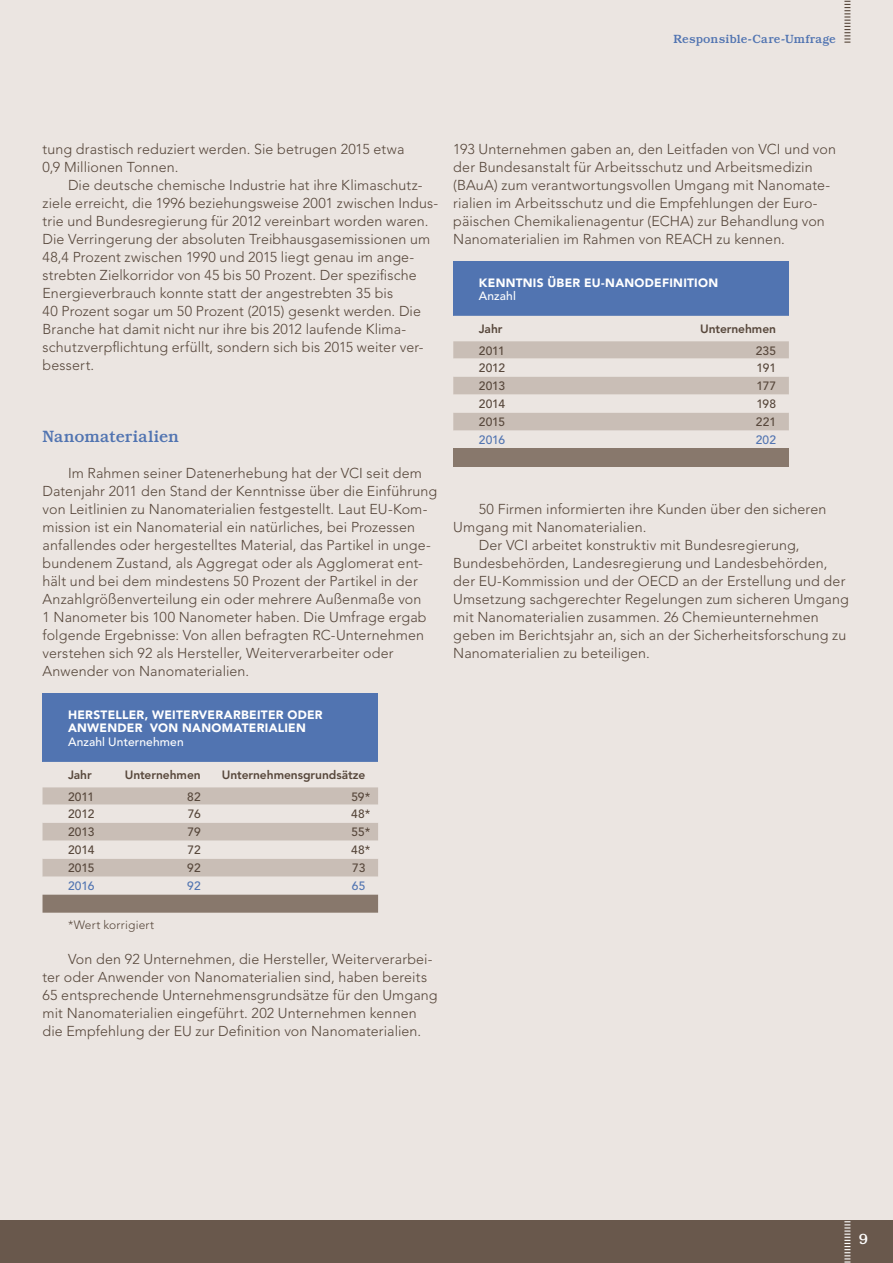
<style>
.page{position:relative;width:893px;height:1263px;background:#ebe5e1}
.page>*{position:absolute;margin:0;border:0;box-sizing:border-box;transform-origin:0 0}
.t1{font:500 16.5px "Bookman Std";color:#5174b1}
.t2{font:500 15px "Bookman Std";color:#fff}
.t3{font:300 14.25px/18px "Avenir LT Std";letter-spacing:.01em;color:#57473b}
.t4{font:900 12px/13.5px "Avenir LT Std";letter-spacing:.025em;color:#fff}
.t5{font:500 12px "Avenir LT Std";letter-spacing:-.005em;color:#57473b}
.t6{font:800 12px "Avenir LT Std";letter-spacing:-.005em;color:#57473b}
.t7{font:500 12px "Bookman Std";letter-spacing:.005em;color:#5174b1}
.t8{font:500 12px "Avenir LT Std";letter-spacing:.01em;color:#fff}
.t9{font:500 12px "Avenir LT Std";letter-spacing:.015em;color:#5174b1}
.t10{font:300 12px "Avenir LT Std";letter-spacing:.02em;color:#57473b}
</style>
<div class="page">
<svg style="left:844px;top:0;width:6px;height:43px"></svg>
<div style="left:0;top:1220px;width:893px;height:43px;background:#69584c"></div>
<svg style="left:844px;top:1221px;width:6px;height:42px"></svg>
<div style="left:43px;top:694px;width:335px;height:68px;background:#5174b1"></div>
<svg style="left:43px;top:787px;width:335px;height:126px"></svg>
<div style="left:453px;top:262px;width:336px;height:54px;background:#5174b1"></div>
<svg style="left:453px;top:341px;width:336px;height:108px"></svg>
<div style="left:453px;top:449px;width:336px;height:18px;background:#88786c"></div>
<p class="t7" style="left:673px;top:32px;width:164px">Responsible-Care-Umfrage</p>
<p class="t3" style="left:43px;top:140px;width:363px">tung drastisch reduziert werden. Sie betrugen 2015 etwa<br>0,9 Millionen Tonnen.</p>
<p class="t3" style="left:43px;top:176px;width:397px;text-indent:26px">Die deutsche chemische Industrie hat ihre Klimaschutz&shy;ziele erreicht, die 1996 beziehungsweise 2001 zwischen Indus&shy;trie und Bundesregierung für 2012 vereinbart worden waren.<br>Die Verringerung der absoluten Treibhausgasemissionen um 48,4 Prozent zwischen 1990 und 2015 liegt genau im ange&shy;strebten Zielkorridor von 45 bis 50 Prozent. Der spezifische Energieverbrauch konnte statt der angestrebten 35 bis<br>40 Prozent sogar um 50 Prozent (2015) gesenkt werden. Die Branche hat damit nicht nur ihre bis 2012 laufende Klima&shy;schutzverpflichtung erfüllt, sondern sich bis 2015 weiter ver&shy;bessert.</p>
<p class="t1" style="left:43px;top:426px;width:138px">Nanomaterialien</p>
<p class="t3" style="left:43px;top:464px;width:396px;text-indent:26px">Im Rahmen seiner Datenerhebung hat der VCI seit dem Datenjahr 2011 den Stand der Kenntnisse über die Einführung von Leitlinien zu Nanomaterialien festgestellt. Laut EU-Kom&shy;mission ist ein Nanomaterial ein natürliches, bei Prozessen anfallendes oder hergestelltes Material, das Partikel in unge&shy;bundenem Zustand, als Aggregat oder als Agglomerat ent&shy;hält und bei dem mindestens 50 Prozent der Partikel in der Anzahlgrößenverteilung ein oder mehrere Außenmaße von<br>1 Nanometer bis 100 Nanometer haben. Die Umfrage ergab folgende Ergebnisse: Von allen befragten RC-Unternehmen verstehen sich 92 als Hersteller, Weiterverarbeiter oder Anwender von Nanomaterialien.</p>
<p class="t4" style="left:68px;top:708px;width:256px">HERSTELLER, WEITERVERARBEITER ODER<br>ANWENDER VON NANOMATER</p>
<p class="t4" style="left:265px;top:721px;width:33px">IALIEN</p>
<p class="t8" style="left:68px;top:735px;width:117px">Anzahl Unternehmen</p>
<p class="t6" style="left:68px;top:768px;width:25px">Jahr</p>
<p class="t6" style="left:125px;top:768px;width:77px">Unternehmen</p>
<p class="t6" style="left:222px;top:768px;width:145px">Unternehmensgrundsätze</p>
<p class="t5" style="left:68px;top:789px;width:28px">2011</p>
<p class="t5" style="left:187px;top:789px;width:15px">82</p>
<p class="t5" style="left:351px;top:789px;width:21px">59*</p>
<p class="t5" style="left:68px;top:807px;width:28px">2012</p>
<p class="t5" style="left:188px;top:807px;width:14px">76</p>
<p class="t5" style="left:351px;top:807px;width:21px">48*</p>
<p class="t5" style="left:68px;top:825px;width:28px">2013</p>
<p class="t5" style="left:187px;top:825px;width:15px">79</p>
<p class="t5" style="left:351px;top:825px;width:20px">55*</p>
<p class="t5" style="left:68px;top:843px;width:28px">2014</p>
<p class="t5" style="left:187px;top:843px;width:15px">72</p>
<p class="t5" style="left:351px;top:843px;width:21px">48*</p>
<p class="t5" style="left:68px;top:861px;width:28px">2015</p>
<p class="t5" style="left:187px;top:861px;width:15px">92</p>
<p class="t5" style="left:352px;top:861px;width:15px">73</p>
<p class="t9" style="left:68px;top:879px;width:28px">2016</p>
<p class="t9" style="left:187px;top:879px;width:15px">92</p>
<p class="t9" style="left:352px;top:879px;width:15px">65</p>
<p class="t10" style="left:68px;top:918px;width:88px">*Wert korrigiert</p>
<p class="t3" style="left:43px;top:950px;width:397px;text-indent:26px">Von den 92 Unternehmen, die Hersteller, Weiterverarbei&shy;ter oder Anwender von Nanomaterialien sind, haben bereits 65 entsprechende Unternehmensgrundsätze für den Umgang mit Nanomaterialien eingeführt. 202 Unternehmen kennen die Empfehlung der EU zur Definition von Nanomaterialien.</p>
<p class="t3" style="left:453px;top:140px;width:384px">193 Unternehmen gaben an, den Leitfaden von VCI und von der Bundesanstalt für Arbeitsschutz und Arbeitsmedizin (BAuA) zum verantwortungsvollen Umgang mit Nanomate&shy;rialien im Arbeitsschutz und die Empfehlungen der Euro&shy;päischen Chemikalienagentur (ECHA) zur Behandlung von Nanomaterialien im Rahmen von REACH zu kennen.</p>
<p class="t4" style="left:479px;top:276px;width:241px">KENNTNIS ÜBER EU-NANODEFINITION</p>
<p class="t8" style="left:479px;top:289px;width:39px">Anzahl</p>
<p class="t6" style="left:479px;top:322px;width:25px">Jahr</p>
<p class="t6" style="left:700px;top:322px;width:77px">Unternehmen</p>
<p class="t5" style="left:479px;top:343px;width:28px">2011</p>
<p class="t5" style="left:756px;top:343px;width:22px">235</p>
<p class="t5" style="left:479px;top:361px;width:28px">2012</p>
<p class="t5" style="left:756px;top:361px;width:21px">191</p>
<p class="t5" style="left:479px;top:379px;width:28px">2013</p>
<p class="t5" style="left:756px;top:379px;width:21px">177</p>
<p class="t5" style="left:479px;top:397px;width:28px">2014</p>
<p class="t5" style="left:756px;top:397px;width:21px">198</p>
<p class="t5" style="left:479px;top:415px;width:28px">2015</p>
<p class="t5" style="left:756px;top:415px;width:22px">221</p>
<p class="t9" style="left:479px;top:433px;width:28px">2016</p>
<p class="t9" style="left:756px;top:433px;width:22px">202</p>
<p class="t3" style="left:479px;top:500px;width:349px">50 Firmen informierten ihre Kunden über den sicheren</p>
<p class="t3" style="left:453px;top:518px;width:195px">Umgang mit Nanomaterialien.</p>
<p class="t3" style="left:479px;top:536px;width:322px">Der VCI arbeitet konstruktiv mit Bundesregierung,</p>
<p class="t3" style="left:453px;top:554px;width:376px">Bundesbehörden, Landesregierung und Landesbehörden,</p>
<p class="t3" style="left:453px;top:572px;width:394px">der EU-Kommission und der OECD an der Erstellung und der</p>
<p class="t3" style="left:453px;top:590px;width:397px">Umsetzung sachgerechter Regelungen zum sicheren Umgang</p>
<p class="t3" style="left:453px;top:608px;width:367px">mit Nanomaterialien zusammen. 26 Chemieunternehmen</p>
<p class="t3" style="left:453px;top:626px;width:394px">geben im Berichtsjahr an, sich an der Sicherheitsforschung zu</p>
<p class="t3" style="left:453px;top:644px;width:198px">Nanomaterialien zu beteiligen.</p>
<p class="t2" style="left:859px;top:1230px;width:11px">9</p>
</div>
